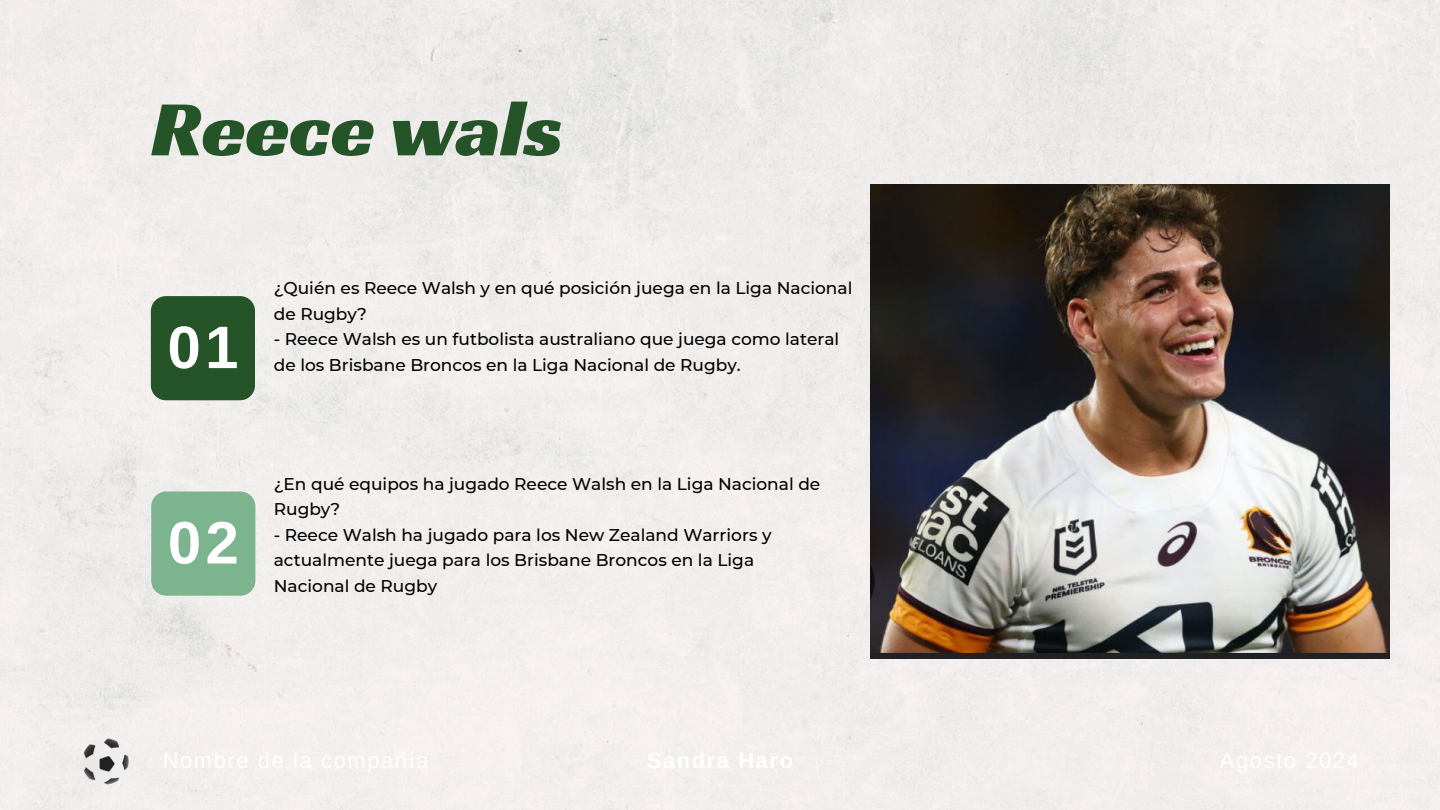
<style>
.page{position:relative;width:1440px;height:810px;background:#f0edec}
.page>*{position:absolute;margin:0;border:0;box-sizing:border-box;transform-origin:0 0}
.t1{font:80px "Racing Sans One";color:#255428}
.t2{font:700 60px "Arimo";color:#fff}
.t3{font:500 17px/25.5px "Montserrat";color:#000}
</style>
<div class="page">
<div style="left:151px;top:296px;width:104px;height:104px;background:#255428;border-radius:15px"></div>
<div style="left:151px;top:492px;width:104px;height:104px;background:#7db490;border-radius:15px"></div>
<img style="left:81px;top:737px;width:47px;height:47px">
<img style="left:871px;top:185px;width:519px;height:474px">
<p class="t1" style="left:151px;top:77px;width:413px">Reece wals</p>
<h2 class="t2" style="left:167px;top:314px;width:72px">01</h2>
<p class="t3" style="left:274px;top:276px;width:580px">¿Quién es Reece Walsh y en qué posición juega en la Liga Nacional de Rugby?</p>
<p class="t3" style="left:274px;top:327px;width:567px">- Reece Walsh es un futbolista australiano que juega como lateral de los Brisbane Broncos en la Liga Nacional de Rugby.</p>
<h2 class="t2" style="left:168px;top:509px;width:72px">02</h2>
<p class="t3" style="left:274px;top:471px;width:548px">¿En qué equipos ha jugado Reece Walsh en la Liga Nacional de<br>Rugby?</p>
<p class="t3" style="left:274px;top:522px;width:499px">- Reece Walsh ha jugado para los New Zealand Warriors y actualmente juega para los Brisbane Broncos en la Liga</p>
<p class="t3" style="left:274px;top:573px;width:165px">Nacional de Rugby</p>
</div>
